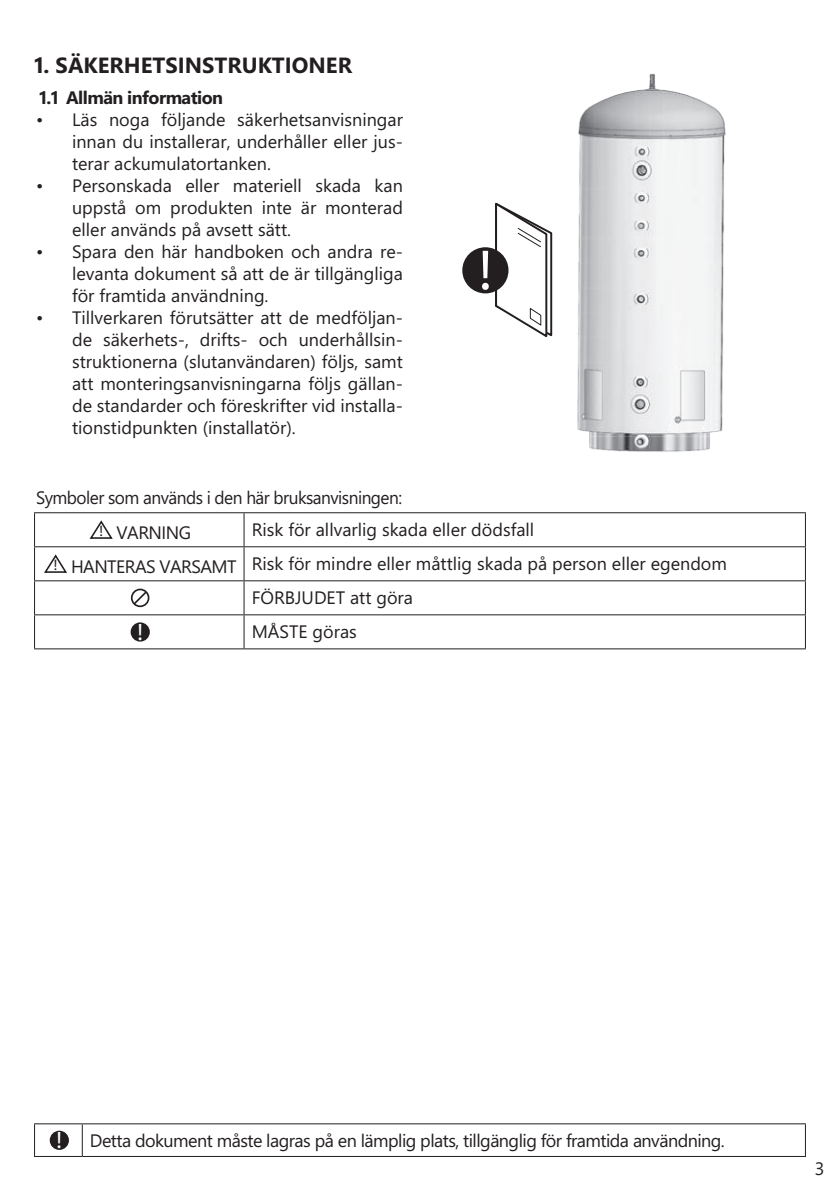
<style>
.page{position:relative;width:840px;height:1191px;background:#fff}
.page>*{position:absolute;margin:0;border:0;box-sizing:border-box;transform-origin:0 0}
.t1{font:57px "Myriad Pro";color:#fff}
.t2{font:23.8px "Myriad Pro";color:#fff}
.t3{font:700 22px "Segoe WP";color:#231f20}
.t4{font:18px/22px "Segoe WP";color:#231f20;text-align:justify}
.t5{font:18px "Segoe WP";letter-spacing:-.03em;color:#231f20}
.t6{font:18px/35.2px "Segoe WP";letter-spacing:-.03em;color:#231f20;scale:.96 1}
.t7{font:700 18px "Segoe WP";letter-spacing:-.03em;color:#231f20}
.s1{font-family:"Myriad Pro";font-size:15.4px}
.s2{font-family:"Myriad Pro";font-size:23.8px;color:#fff}
</style>
<div class="page">
<hr style="left:34px;top:512px;width:210px;height:1px;background:#231f20">
<hr style="left:34px;top:513px;width:1px;height:33px;background:#231f20">
<hr style="left:244px;top:512px;width:561px;height:1px;background:#231f20">
<hr style="left:243px;top:513px;width:1px;height:33px;background:#231f20">
<hr style="left:804px;top:513px;width:1px;height:33px;background:#231f20">
<hr style="left:34px;top:546px;width:210px;height:1px;background:#231f20">
<hr style="left:34px;top:547px;width:1px;height:33px;background:#231f20">
<hr style="left:244px;top:546px;width:561px;height:1px;background:#231f20">
<hr style="left:243px;top:547px;width:1px;height:33px;background:#231f20">
<hr style="left:804px;top:547px;width:1px;height:33px;background:#231f20">
<hr style="left:34px;top:580px;width:210px;height:1px;background:#231f20">
<hr style="left:34px;top:581px;width:1px;height:33px;background:#231f20">
<hr style="left:244px;top:580px;width:561px;height:1px;background:#231f20">
<hr style="left:243px;top:581px;width:1px;height:33px;background:#231f20">
<hr style="left:804px;top:581px;width:1px;height:33px;background:#231f20">
<hr style="left:34px;top:614px;width:210px;height:1px;background:#231f20">
<hr style="left:34px;top:615px;width:1px;height:33px;background:#231f20">
<hr style="left:244px;top:614px;width:561px;height:1px;background:#231f20">
<hr style="left:243px;top:615px;width:1px;height:33px;background:#231f20">
<hr style="left:804px;top:615px;width:1px;height:33px;background:#231f20">
<hr style="left:34px;top:648px;width:210px;height:1px;background:#231f20">
<hr style="left:244px;top:648px;width:561px;height:1px;background:#231f20">
<svg style="left:89px;top:520px;width:24px;height:19px"></svg>
<svg style="left:44px;top:554px;width:23px;height:19px"></svg>
<div style="left:131px;top:588px;width:18px;height:19px;border:2px solid #231f20;border-radius:50%"></div>
<svg style="left:132px;top:590px;width:16px;height:16px"></svg>
<div style="left:131px;top:623px;width:18px;height:17px;background:#231f20;border-radius:50%"></div>
<div style="left:131px;top:622px;width:19px;height:19px;border:2px solid #231f20;border-radius:50%"></div>
<hr style="left:34px;top:1123px;width:48px;height:1px;background:#231f20">
<hr style="left:34px;top:1124px;width:1px;height:32px;background:#231f20">
<hr style="left:82px;top:1123px;width:723px;height:1px;background:#231f20">
<hr style="left:82px;top:1124px;width:1px;height:32px;background:#231f20">
<hr style="left:804px;top:1124px;width:1px;height:32px;background:#231f20">
<hr style="left:34px;top:1156px;width:48px;height:1px;background:#231f20">
<hr style="left:82px;top:1156px;width:723px;height:1px;background:#231f20">
<div style="left:51px;top:1131px;width:17px;height:18px;background:#231f20;border-radius:50%"></div>
<div style="left:50px;top:1130px;width:19px;height:19px;border:2px solid #231f20;border-radius:50%"></div>
<svg style="left:494px;top:202px;width:59px;height:136px"></svg>
<div style="left:464px;top:249px;width:42px;height:42px;background:#231f20;border-radius:50%"></div>
<div style="left:462px;top:247px;width:46px;height:46px;border:4px solid #231f20;border-radius:50%"></div>
<img style="left:577px;top:74px;width:149px;height:378px">
<p class="t3" style="left:34px;top:52px;width:319px">1. SÄKERHETSINSTRUKTIONER</p>
<p class="t7" style="left:39px;top:87px;width:185px">1.1 Allmän information</p>
<p class="t4" style="left:72px;top:109px;width:332px;text-indent:-36px">• Läs noga följande säkerhetsanvisningar innan du installerar, underhåller eller jus&shy;terar ackumulatortanken.</p>
<p class="t4" style="left:72px;top:175px;width:332px;text-indent:-36px">• Personskada eller materiell skada kan uppstå om produkten inte är monterad eller används på avsett sätt.</p>
<p class="t4" style="left:72px;top:241px;width:332px;text-indent:-36px">• Spara den här handboken och andra re&shy;levanta dokument så att de är tillgängliga för framtida användning.</p>
<p class="t4" style="left:72px;top:307px;width:332px;text-indent:-36px">• Tillverkaren förutsätter att de medföljan&shy;de säkerhets-, drifts- och underhållsin&shy;struktionerna (slutanvändaren) följs, samt att monteringsanvisningarna följs gällan&shy;de standarder och föreskrifter vid installa&shy;tionstidpunkten (installatör).</p>
<h1 class="t1" style="left:478px;top:236px;width:15px">!</h1>
<p class="t6" style="left:99px;top:480px;width:316px;text-indent:-63px">Symboler som används i den här bruksanvisningen: <span class="s1">!</span> VARNING</p>
<p class="t4" style="left:251px;top:520px;width:284px">Risk för allvarlig skada eller dödsfall</p>
<p class="t4" style="left:54px;top:554px;width:674px"><span class="s1">!</span> HANTERAS VARSAMT Risk för mindre eller måttlig skada på person eller egendom</p>
<p class="t4" style="left:251px;top:588px;width:163px">FÖRBJUDET att göra</p>
<h2 class="t2" style="left:137px;top:618px;width:7px">!</h2>
<p class="t4" style="left:251px;top:622px;width:107px">MÅSTE göras</p>
<p class="t5" style="left:57px;top:1131px;width:669px"><span class="s2">!</span> Detta dokument måste lagras på en lämplig plats, tillgänglig för framtida användning.</p>
<p class="t4" style="left:814px;top:1158px;width:11px">3</p>
</div>
